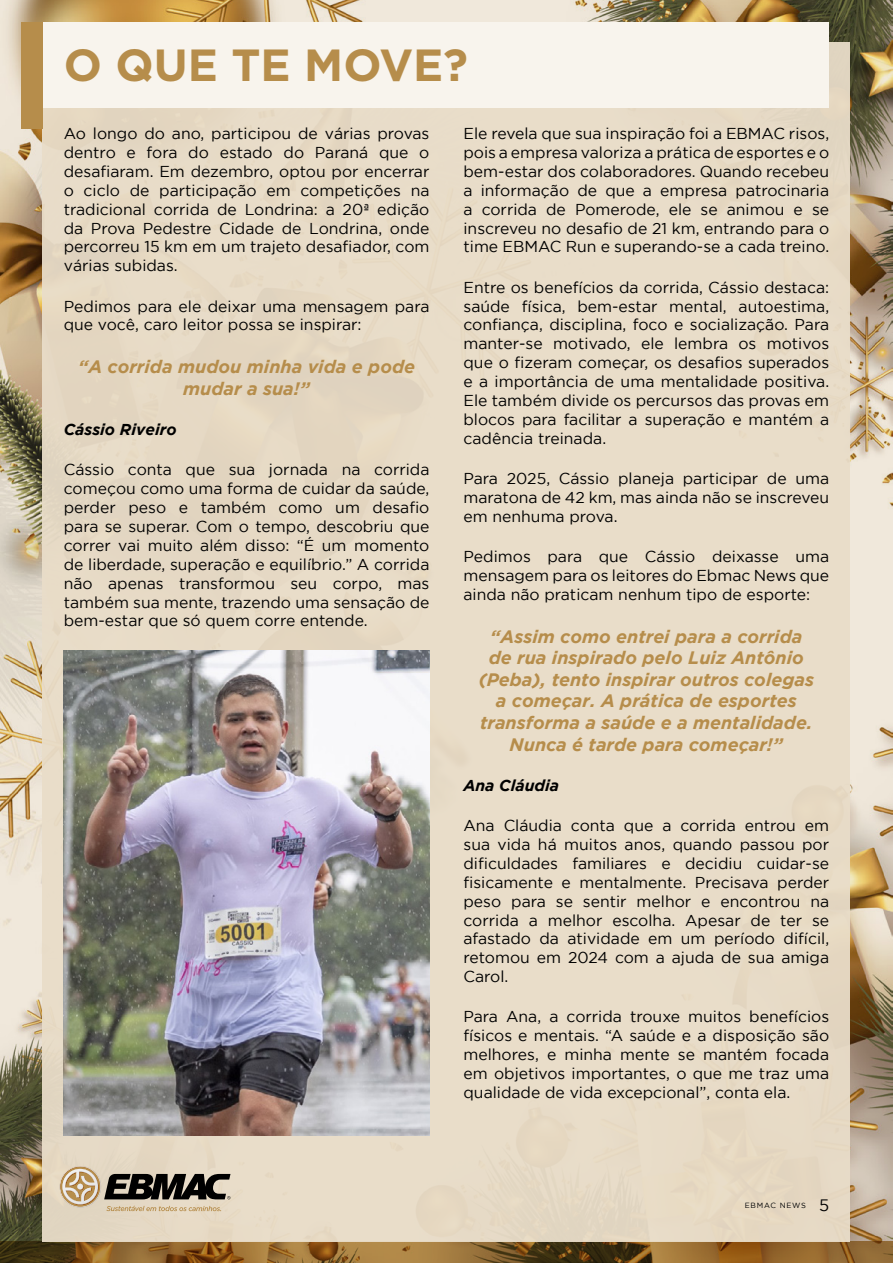
<style>
.page{position:relative;width:893px;height:1263px;background:#fff}
.page>*{position:absolute;margin:0;border:0;box-sizing:border-box;transform-origin:0 0}
.t1{font:700 45px "Gotham";color:#b68d4b}
.t2{font:italic 700 18px/21.6px "Gotham";color:#b68d4b;text-align:center}
.t3{font:15.75px/18.9px "Gotham";color:#000;text-align:justify}
.t4{font:italic 700 15.75px "Gotham";color:#000}
.t5{font:7.5px "Gotham";letter-spacing:.1em;color:#000}
.s1{font-size:16.5px}
</style>
<div class="page">
<img style="left:0;top:0;width:893px;height:1263px">
<div style="left:43px;top:43px;width:807px;height:1199px;background:#e9ddc9"></div>
<svg style="left:60px;top:1166px;width:170px;height:45px"></svg>
<div style="left:41px;top:22px;width:788px;height:85px;background:#f8f4ed"></div>
<div style="left:21px;top:22px;width:22px;height:107px;background:#b68d4b"></div>
<img style="left:64px;top:651px;width:365px;height:484px">
<h1 class="t1" style="left:64px;top:39px;width:406px">O QUE TE MOVE?</h1>
<p class="t3" style="left:64px;top:124px;width:367px">Ao longo do ano, participou de várias provas dentro e fora do estado do Paraná que o desafiaram. Em dezembro, optou por encerrar o ciclo de participação em competições na tradicional corrida de Londrina: a 20ª edição da Prova Pedestre Cidade de Londrina, onde percorreu 15 km em um trajeto desafiador, com várias subidas.</p>
<p class="t3" style="left:64px;top:296px;width:367px">Pedimos para ele deixar uma mensagem para que você, caro leitor possa se inspirar:</p>
<p class="t2" style="left:78px;top:356px;width:338px">“A corrida mudou minha vida e pode mudar a sua!”</p>
<p class="t4" style="left:64px;top:420px;width:114px">Cássio Riveiro</p>
<p class="t3" style="left:64px;top:460px;width:367px">Cássio conta que sua jornada na corrida começou como uma forma de cuidar da saúde, perder peso e também como um desafio para se superar. Com o tempo, descobriu que correr vai muito além disso: “É um momento de liberdade, superação e equilíbrio.” A corrida não apenas transformou seu corpo, mas também sua mente, trazendo uma sensação de bem-estar que só quem corre entende.</p>
<p class="t3" style="left:463px;top:124px;width:367px">Ele revela que sua inspiração foi a EBMAC risos, pois a empresa valoriza a prática de esportes e o bem-estar dos colaboradores. Quando recebeu a informação de que a empresa patrocinaria a corrida de Pomerode, ele se animou e se inscreveu no desafio de 21 km, entrando para o time EBMAC Run e superando-se a cada treino.</p>
<p class="t3" style="left:463px;top:277px;width:367px">Entre os benefícios da corrida, Cássio destaca: saúde física, bem-estar mental, autoestima, confiança, disciplina, foco e socialização. Para manter-se motivado, ele lembra os motivos que o fizeram começar, os desafios superados e a importância de uma mentalidade positiva.<br>Ele também divide os percursos das provas em blocos para facilitar a superação e mantém a cadência treinada.</p>
<p class="t3" style="left:463px;top:469px;width:367px">Para 2025, Cássio planeja participar de uma maratona de 42 km, mas ainda não se inscreveu em nenhuma prova.</p>
<p class="t3" style="left:463px;top:547px;width:367px">Pedimos para que Cássio deixasse uma mensagem para os leitores do Ebmac News que ainda não praticam nenhum tipo de esporte:</p>
<p class="t2" style="left:479px;top:625px;width:337px">“Assim como entrei para a corrida de rua inspirado pelo Luiz Antônio (Peba), tento inspirar outros colegas a começar. A prática de esportes transforma a saúde e a mentalidade.<br>Nunca é tarde para começar!”</p>
<p class="t4" style="left:463px;top:776px;width:97px">Ana Cláudia</p>
<p class="t3" style="left:463px;top:816px;width:367px">Ana Cláudia conta que a corrida entrou em sua vida há muitos anos, quando passou por dificuldades familiares e decidiu cuidar-se fisicamente e mentalmente. Precisava perder peso para se sentir melhor e encontrou na corrida a melhor escolha. Apesar de ter se afastado da atividade em um período difícil, retomou em 2024 com a ajuda de sua amiga Carol.</p>
<p class="t3" style="left:463px;top:1007px;width:367px">Para Ana, a corrida trouxe muitos benefícios físicos e mentais. “A saúde e a disposição são melhores, e minha mente se mantém focada em objetivos importantes, o que me traz uma qualidade de vida excepcional”, conta ela.</p>
<p class="t5" style="left:745px;top:1201px;width:86px">EBMAC NEWS <span class="s1">5</span></p>
</div>
